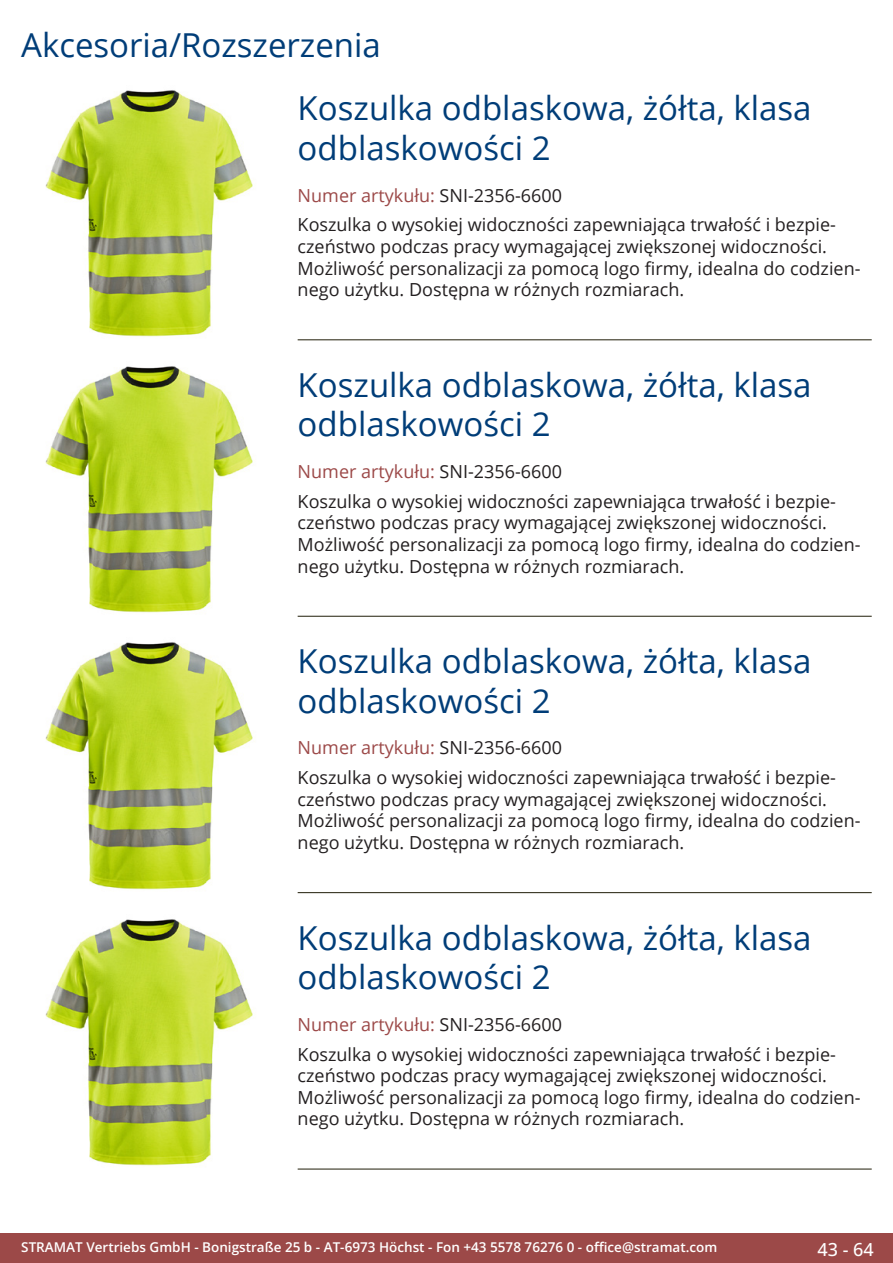
<style>
.page{position:relative;width:893px;height:1263px;background:#fff}
.page>*{position:absolute;margin:0;border:0;box-sizing:border-box;transform-origin:0 0}
.Produkttitel{font:33px/39.6px "Open Sans";color:#003d78}
.RastTitel{font:33px "Open Sans";color:#003d78}
.Beschreibung_Text{font:18px/21.6px "Open Sans";color:#231f20}
.TechDaten_Überschrif{font:18px "Open Sans";color:#9c4948}
.t1{font:500 18px "Open Sans";color:#fff}
.t2{font:600 13.5px "Open Sans";color:#fff}
.s1{color:#231f20}
</style>
<div class="page">
<div style="left:0;top:1233px;width:893px;height:30px;background:#9c4948"></div>
<hr style="left:298px;top:340px;width:574px;height:1px;background:#201d08">
<hr style="left:298px;top:616px;width:574px;height:1px;background:#201d08">
<hr style="left:298px;top:892px;width:574px;height:1px;background:#201d08">
<hr style="left:298px;top:1169px;width:574px;height:1px;background:#201d08">
<img style="left:45px;top:90px;width:208px;height:247px">
<img style="left:45px;top:366px;width:208px;height:247px">
<img style="left:45px;top:642px;width:208px;height:248px">
<img style="left:45px;top:919px;width:208px;height:247px">
<p class="RastTitel" style="left:21px;top:22px;width:361px">Akcesoria/Rozszerzenia</p>
<p class="Produkttitel" style="left:298px;top:88px;width:515px">Koszulka odblaskowa, żółta, klasa odblaskowości 2</p>
<p class="TechDaten_Überschrif" style="left:298px;top:183px;width:266px">Numer artykułu: <span class="s1">SNI-2356-6600</span></p>
<p class="Beschreibung_Text" style="left:298px;top:214px;width:564px">Koszulka o wysokiej widoczności zapewniająca trwałość i bezpie&shy;czeństwo podczas pracy wymagającej zwiększonej widoczności.<br>Możliwość personalizacji za pomocą logo firmy, idealna do codzien&shy;nego użytku. Dostępna w różnych rozmiarach.</p>
<p class="Produkttitel" style="left:298px;top:364px;width:515px">Koszulka odblaskowa, żółta, klasa odblaskowości 2</p>
<p class="TechDaten_Überschrif" style="left:298px;top:459px;width:266px">Numer artykułu: <span class="s1">SNI-2356-6600</span></p>
<p class="Beschreibung_Text" style="left:298px;top:490px;width:564px">Koszulka o wysokiej widoczności zapewniająca trwałość i bezpie&shy;czeństwo podczas pracy wymagającej zwiększonej widoczności.<br>Możliwość personalizacji za pomocą logo firmy, idealna do codzien&shy;nego użytku. Dostępna w różnych rozmiarach.</p>
<p class="Produkttitel" style="left:298px;top:640px;width:515px">Koszulka odblaskowa, żółta, klasa odblaskowości 2</p>
<p class="TechDaten_Überschrif" style="left:298px;top:735px;width:266px">Numer artykułu: <span class="s1">SNI-2356-6600</span></p>
<p class="Beschreibung_Text" style="left:298px;top:766px;width:564px">Koszulka o wysokiej widoczności zapewniająca trwałość i bezpie&shy;czeństwo podczas pracy wymagającej zwiększonej widoczności.<br>Możliwość personalizacji za pomocą logo firmy, idealna do codzien&shy;nego użytku. Dostępna w różnych rozmiarach.</p>
<p class="Produkttitel" style="left:298px;top:917px;width:515px">Koszulka odblaskowa, żółta, klasa odblaskowości 2</p>
<p class="TechDaten_Überschrif" style="left:298px;top:1012px;width:266px">Numer artykułu: <span class="s1">SNI-2356-6600</span></p>
<p class="Beschreibung_Text" style="left:298px;top:1043px;width:564px">Koszulka o wysokiej widoczności zapewniająca trwałość i bezpie&shy;czeństwo podczas pracy wymagającej zwiększonej widoczności.<br>Możliwość personalizacji za pomocą logo firmy, idealna do codzien&shy;nego użytku. Dostępna w różnych rozmiarach.</p>
<p class="t2" style="left:21px;top:1238px;width:698px">STRAMAT Vertriebs GmbH - Bonigstraße 25 b - AT-6973 Höchst - Fon +43 5578 76276 0 - office@stramat.com</p>
<p class="t1" style="left:817px;top:1237px;width:58px">43 - 64</p>
</div>
